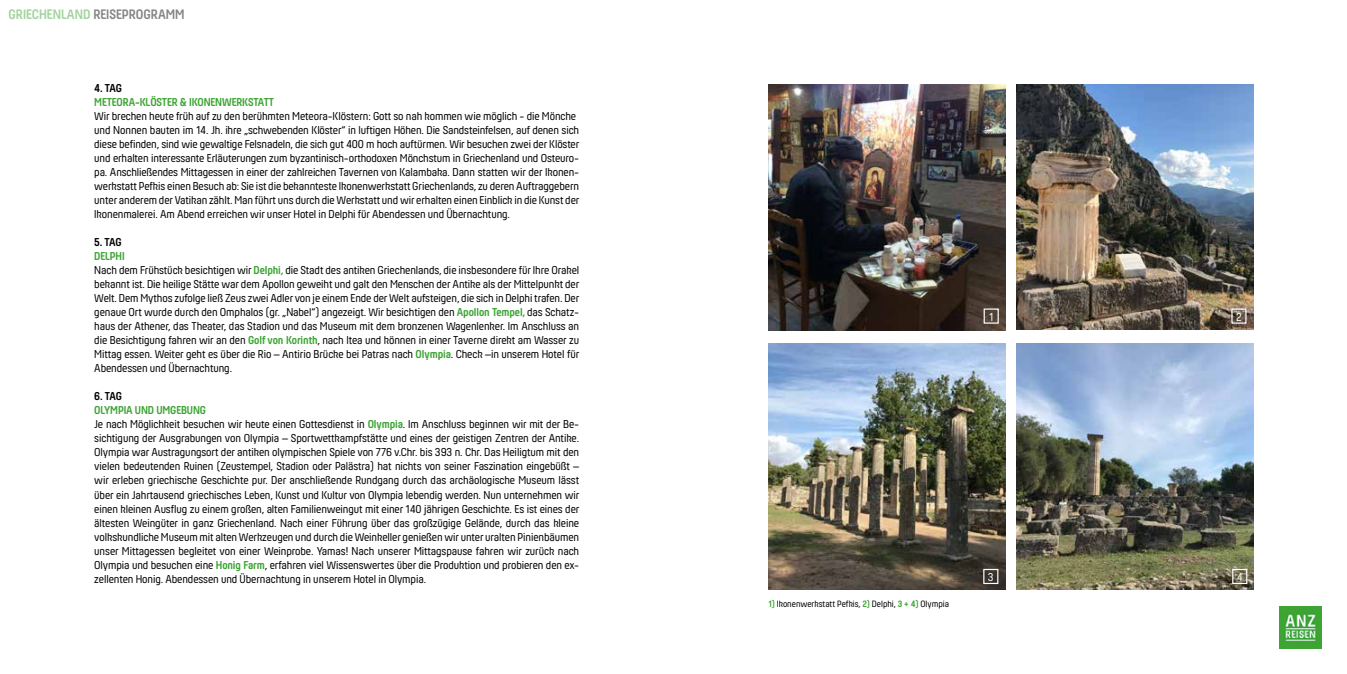
<style>
.page{position:relative;width:1347px;height:674px;background:#fff}
.page>*{position:absolute;margin:0;border:0;box-sizing:border-box;transform-origin:0 0}
.t1{font:700 14.25px "Hansom FYW01";color:#000}
.t2{font:11.88px/14px "Hansom FYW01";letter-spacing:-.01em;color:#000}
.t3{font:700 11.88px "Hansom FYW01";letter-spacing:-.01em;color:#3da434}
.t4{font:700 11.88px "Hansom FYW01";color:#000}
.t5{font:11.88px "Hansom FYW01";color:#fff}
.t6{font:9.5px "Hansom FYW01";color:#000}
.s1{color:#3da434}
.s2{font-weight:700;color:#3da434}
</style>
<div class="page">
<img style="left:768px;top:343px;width:237px;height:246px">
<img style="left:768px;top:84px;width:237px;height:246px">
<img style="left:1016px;top:343px;width:237px;height:246px">
<img style="left:1016px;top:84px;width:237px;height:245px">
<div style="left:983px;top:308px;width:15px;height:15px;border:1px solid #fff"></div>
<div style="left:1231px;top:308px;width:15px;height:15px;border:1px solid #fff"></div>
<div style="left:1232px;top:568px;width:15px;height:15px;border:1px solid #fff"></div>
<div style="left:983px;top:568px;width:15px;height:15px;border:1px solid #fff"></div>
<img style="left:1279px;top:606px;width:42px;height:42px">
<p class="t1" style="left:9px;top:6px;width:178px"><span class="s1">Griechenland</span> REISEPROGRAMM</p>
<p class="t4" style="left:94px;top:81px;width:18px">4. TAG</p>
<p class="t3" style="left:94px;top:95px;width:15px">METEORA</p>
<p class="t3" style="left:135px;top:95px;width:28px">-KLÖSTER</p>
<p class="t3" style="left:180px;top:95px;width:16px">&amp; IKONEN</p>
<p class="t3" style="left:222px;top:95px;width:16px">WERKSTATT</p>
<p class="t2" style="left:94px;top:108px;width:487px">Wir brechen heute früh auf zu den berühmten Meteora-Klöstern: Gott so nah kommen wie möglich - die Mönche und Nonnen bauten im 14. Jh. ihre „schwebenden Klöster“ in luftigen Höhen. Die Sandsteinfelsen, auf denen sich diese befinden, sind wie gewaltige Felsnadeln, die sich gut 400 m hoch auftürmen. Wir besuchen zwei der Klöster und erhalten interessante Erläuterungen zum byzantinisch-orthodoxen Mönchstum in Griechenland und Osteuro&shy;pa. Anschließendes Mittagessen in einer der zahlreichen Tavernen von Kalambaka. Dann statten wir der Ikonen&shy;werkstatt Pefkis einen Besuch ab: Sie ist die bekannteste Ikonenwerkstatt Griechenlands, zu deren Auftraggebern unter anderem der Vatikan zählt. Man führt uns durch die Werkstatt und wir erhalten einen Einblick in die Kunst der Ikonenmalerei. Am Abend erreichen wir unser Hotel in Delphi für Abendessen und Übernachtung.</p>
<p class="t4" style="left:94px;top:235px;width:17px">5. TAG</p>
<p class="t2" style="left:94px;top:248px;width:486px"><span class="s2">DELPHI<br></span>Nach dem Frühstück besichtigen wir <span class="s2">Delphi,</span> die Stadt des antiken Griechenlands, die insbesondere für Ihre Orakel bekannt ist. Die heilige Stätte war dem Apollon geweiht und galt den Menschen der Antike als der Mittelpunkt der Welt. Dem Mythos zufolge ließ Zeus zwei Adler von je einem Ende der Welt aufsteigen, die sich in Delphi trafen. Der genaue Ort wurde durch den Omphalos (gr. „Nabel“) angezeigt. Wir besichtigen den <span class="s2">Apollon Tempel,</span> das Schatz&shy;haus der Athener, das Theater, das Stadion und das Museum mit dem bronzenen Wagenlenker. Im Anschluss an die Besichtigung fahren wir an den <span class="s2">Golf von Korinth</span>, nach Itea und können in einer Taverne direkt am Wasser zu Mittag essen. Weiter geht es über die Rio – Antirio Brücke bei Patras nach <span class="s2">Olympia</span>. Check –in unserem Hotel für Abendessen und Übernachtung.</p>
<p class="t4" style="left:94px;top:389px;width:18px">6. TAG</p>
<p class="t3" style="left:94px;top:403px;width:48px">OLYMPIA UND</p>
<p class="t2" style="left:94px;top:403px;width:487px;text-indent:62px"><span class="s2">UMGEBUNG<br></span>Je nach Möglichkeit besuchen wir heute einen Gottesdienst in <span class="s2">Olympia</span>. Im Anschluss beginnen wir mit der Be&shy;sichtigung der Ausgrabungen von Olympia – Sportwettkampfstätte und eines der geistigen Zentren der Antike.<br>Olympia war Austragungsort der antiken olympischen Spiele von 776 v.Chr. bis 393 n. Chr. Das Heiligtum mit den vielen bedeutenden Ruinen (Zeustempel, Stadion oder Palästra) hat nichts von seiner Faszination eingebüßt – wir erleben griechische Geschichte pur. Der anschließende Rundgang durch das archäologische Museum lässt über ein Jahrtausend griechisches Leben, Kunst und Kultur von Olympia lebendig werden. Nun unternehmen wir einen kleinen Ausflug zu einem großen, alten Familienweingut mit einer 140 jährigen Geschichte. Es ist eines der ältesten Weingüter in ganz Griechenland. Nach einer Führung über das großzügige Gelände, durch das kleine volkskundliche Museum mit alten Werkzeugen und durch die Weinkeller genießen wir unter uralten Pinienbäumen unser Mittagessen begleitet von einer Weinprobe. Yamas! Nach unserer Mittagspause fahren wir zurück nach Olympia und besuchen eine <span class="s2">Honig Farm</span>, erfahren viel Wissenswertes über die Produktion und probieren den ex&shy;zellenten Honig. Abendessen und Übernachtung in unserem Hotel in Olympia.</p>
<p class="t5" style="left:989px;top:309px;width:6px">1</p>
<p class="t5" style="left:1236px;top:309px;width:7px">2</p>
<p class="t6" style="left:768px;top:597px;width:182px"><span class="s2">1)</span> Ikonenwerkstatt Pefkis, <span class="s2">2)</span> Delphi, <span class="s2">3 + 4)</span> Olympia</p>
<p class="t5" style="left:988px;top:569px;width:7px">3</p>
<p class="t5" style="left:1236px;top:569px;width:8px">4</p>
</div>
